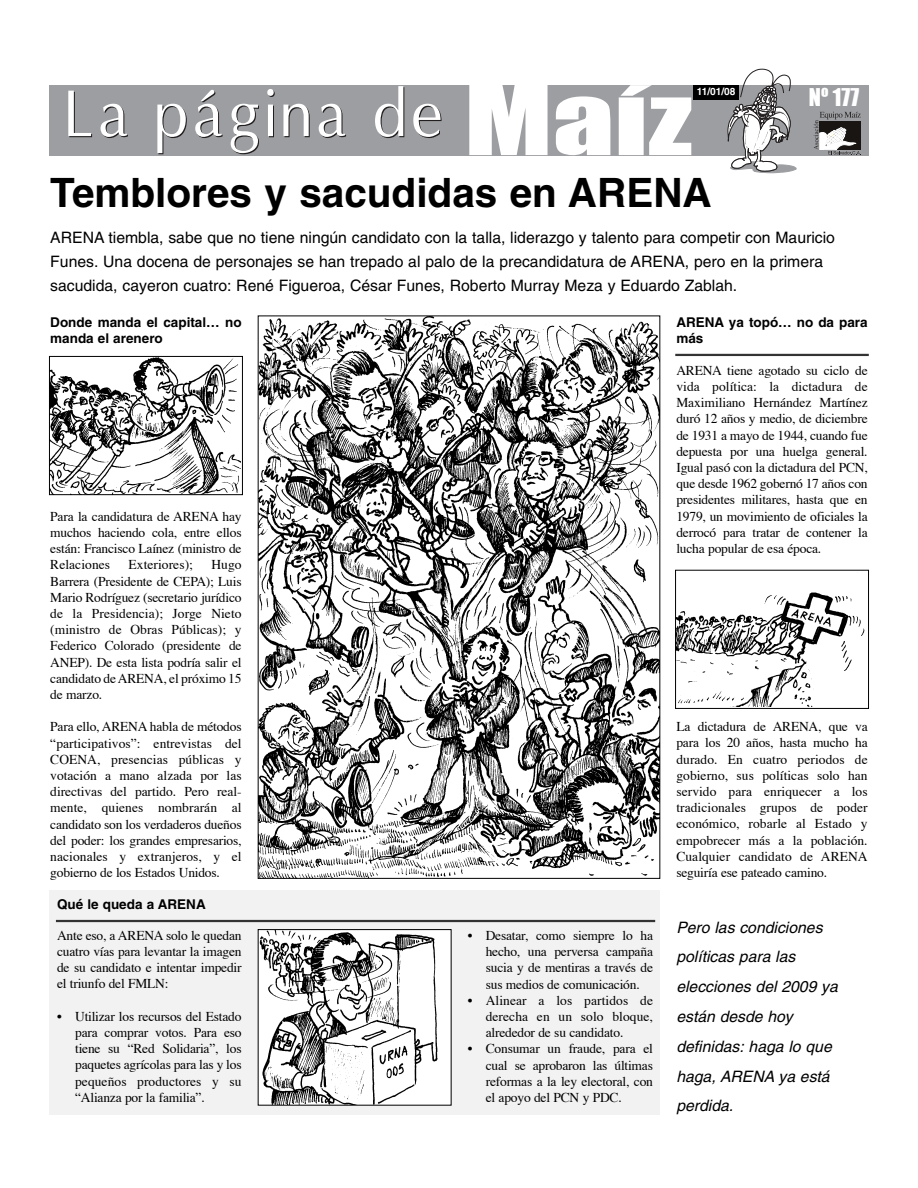
<style>
.page{position:relative;width:918px;height:1188px;background:#fff}
.page>*{position:absolute;margin:0;border:0;box-sizing:border-box;transform-origin:0 0}
.t1{font:700 40.5px "Helvetica";color:#000}
.t2{font:22.5px "Impact";color:#fff}
.t3{font:15.75px/23.7px "Helvetica";color:#000}
.t4{font:italic 15.75px/29.8px "Helvetica";color:#000}
.t5{font:13.5px/16.2px "Times";letter-spacing:-.015em;color:#000;text-align:justify}
.t6{font:700 13.5px/16.2px "Helvetica";color:#000}
.t7{font:13.5px "Times";letter-spacing:.005em;color:#000}
.t8{font:700 10.2px "Helvetica";color:#fff}
</style>
<div class="page">
<div style="left:49px;top:890px;width:611px;height:225px;background:#f2f2f2"></div>
<div style="left:49px;top:85px;width:820px;height:71px;background:#9c9ea1"></div>
<svg style="left:469px;top:85px;width:79px;height:70px;background:#f2f3f3"></svg>
<svg style="left:556px;top:96px;width:54px;height:59px"></svg>
<svg style="left:619px;top:85px;width:72px;height:70px"></svg>
<svg style="left:728px;top:69px;width:69px;height:104px"></svg>
<svg style="left:68px;top:91px;width:24px;height:46px"></svg>
<svg style="left:101px;top:104px;width:27px;height:34px"></svg>
<svg style="left:157px;top:104px;width:30px;height:50px"></svg>
<svg style="left:195px;top:90px;width:28px;height:48px"></svg>
<svg style="left:231px;top:104px;width:28px;height:50px"></svg>
<svg style="left:267px;top:89px;width:8px;height:48px"></svg>
<svg style="left:283px;top:104px;width:27px;height:33px"></svg>
<svg style="left:319px;top:104px;width:27px;height:34px"></svg>
<svg style="left:375px;top:86px;width:29px;height:52px"></svg>
<svg style="left:413px;top:104px;width:29px;height:34px"></svg>
<svg style="left:814px;top:112px;width:47px;height:43px"></svg>
<div style="left:693px;top:85px;width:46px;height:15px;background:#000"></div>
<hr style="left:56px;top:920px;width:599px;height:2px;background:#333">
<hr style="left:675px;top:354px;width:194px;height:2px;background:#333">
<img style="left:260px;top:318px;width:398px;height:559px">
<img style="left:51px;top:358px;width:190px;height:135px">
<div style="left:49px;top:356px;width:194px;height:139px;border:1px solid #000"></div>
<div style="left:258px;top:930px;width:193px;height:175px;background:#fff"></div>
<img style="left:260px;top:931px;width:178px;height:172px">
<div style="left:258px;top:929px;width:193px;height:176px;border:1px solid #000"></div>
<img style="left:677px;top:592px;width:188px;height:115px">
<div style="left:675px;top:570px;width:194px;height:139px;border:1px solid #000"></div>
<p class="t8" style="left:697px;top:88px;width:40px">11/01/08</p>
<h2 class="t2" style="left:809px;top:84px;width:52px">Nº 177</h2>
<h1 class="t1" style="left:50px;top:178px;width:663px">Temblores y sacudidas en ARENA</h1>
<p class="t3" style="left:50px;top:227px;width:786px">ARENA tiembla, sabe que no tiene ningún candidato con la talla, liderazgo y talento para competir con Mauricio<br>Funes. Una docena de personajes se han trepado al palo de la precandidatura de ARENA, pero en la primera sacudida, cayeron cuatro: René Figueroa, César Funes, Roberto Murray Meza y Eduardo Zablah.</p>
<p class="t6" style="left:50px;top:316px;width:193px">Donde manda el capital… no manda el arenero</p>
<p class="t5" style="left:50px;top:509px;width:193px">Para la candidatura de ARENA hay muchos haciendo cola, entre ellos están: Francisco Laínez (ministro de Relaciones</p>
<p class="t7" style="left:129px;top:559px;width:66px">Exteriores);</p>
<p class="t5" style="left:50px;top:558px;width:193px;text-indent:161px">Hugo Barrera (Presidente de CEPA); Luis Mario Rodríguez (secretario jurídico de la Presidencia); Jorge Nieto (ministro de Obras Públicas); y Federico Colorado (presidente de ANEP). De esta lista podría salir el candidato de ARENA, el próximo 15 de marzo.</p>
<p class="t5" style="left:50px;top:720px;width:193px">Para ello, ARENA habla de métodos “participativos”: entrevistas del COENA, presencias públicas y votación a mano alzada por las directivas del partido. Pero real&shy;mente, quienes nombrarán al candidato son los verdaderos dueños del poder: los grandes empresarios, nacionales y extranjeros, y el gobierno de los Estados Unidos.</p>
<p class="t6" style="left:57px;top:898px;width:150px">Qué le queda a ARENA</p>
<p class="t5" style="left:57px;top:928px;width:186px">Ante eso, a ARENA solo le quedan cuatro vías para levantar la imagen de su candidato e intentar impedir el triunfo del FMLN:</p>
<p class="t5" style="left:75px;top:1009px;width:168px;text-indent:-18px">• Utilizar los recursos del Estado para comprar votos. Para eso tiene su “Red Solidaria”, los paquetes agrícolas para las y los pequeños productores y su “Alianza por la familia”.</p>
<p class="t6" style="left:676px;top:315px;width:193px">ARENA ya topó… no da para más</p>
<p class="t5" style="left:676px;top:363px;width:193px">ARENA tiene agotado su ciclo de vida política: la dictadura de Maximiliano Hernández Martínez duró 12 años y medio, de diciembre de 1931 a mayo de 1944, cuando fue depuesta por una huelga general.<br>Igual pasó con la dictadura del PCN, que desde 1962 gobernó 17 años con presidentes militares, hasta que en 1979, un movimiento de oficiales la derrocó para tratar de contener la lucha popular de esa época.</p>
<p class="t5" style="left:486px;top:928px;width:169px;text-indent:-18px">• Desatar, como siempre lo ha hecho, una perversa campaña sucia y de mentiras a través de sus medios de comunicación.</p>
<p class="t5" style="left:486px;top:993px;width:169px;text-indent:-18px">• Alinear a los partidos de derecha en un solo bloque, alrededor de su candidato.</p>
<p class="t5" style="left:486px;top:1042px;width:169px;text-indent:-18px">• Consumar un fraude, para el cual se aprobaron las últimas reformas a la ley electoral, con el apoyo del PCN y PDC.</p>
<p class="t5" style="left:676px;top:720px;width:193px">La dictadura de ARENA, que va para los 20 años, hasta mucho ha durado. En cuatro periodos de gobierno, sus políticas solo han servido para enriquecer a los tradicionales grupos de poder económico, robarle al Estado y empobrecer más a la población.<br>Cualquier candidato de ARENA seguiría ese pateado camino.</p>
<p class="t4" style="left:676px;top:914px;width:166px">Pero las condiciones políticas para las elecciones del 2009 ya están desde hoy definidas: haga lo que haga, ARENA ya está perdida.</p>
</div>
